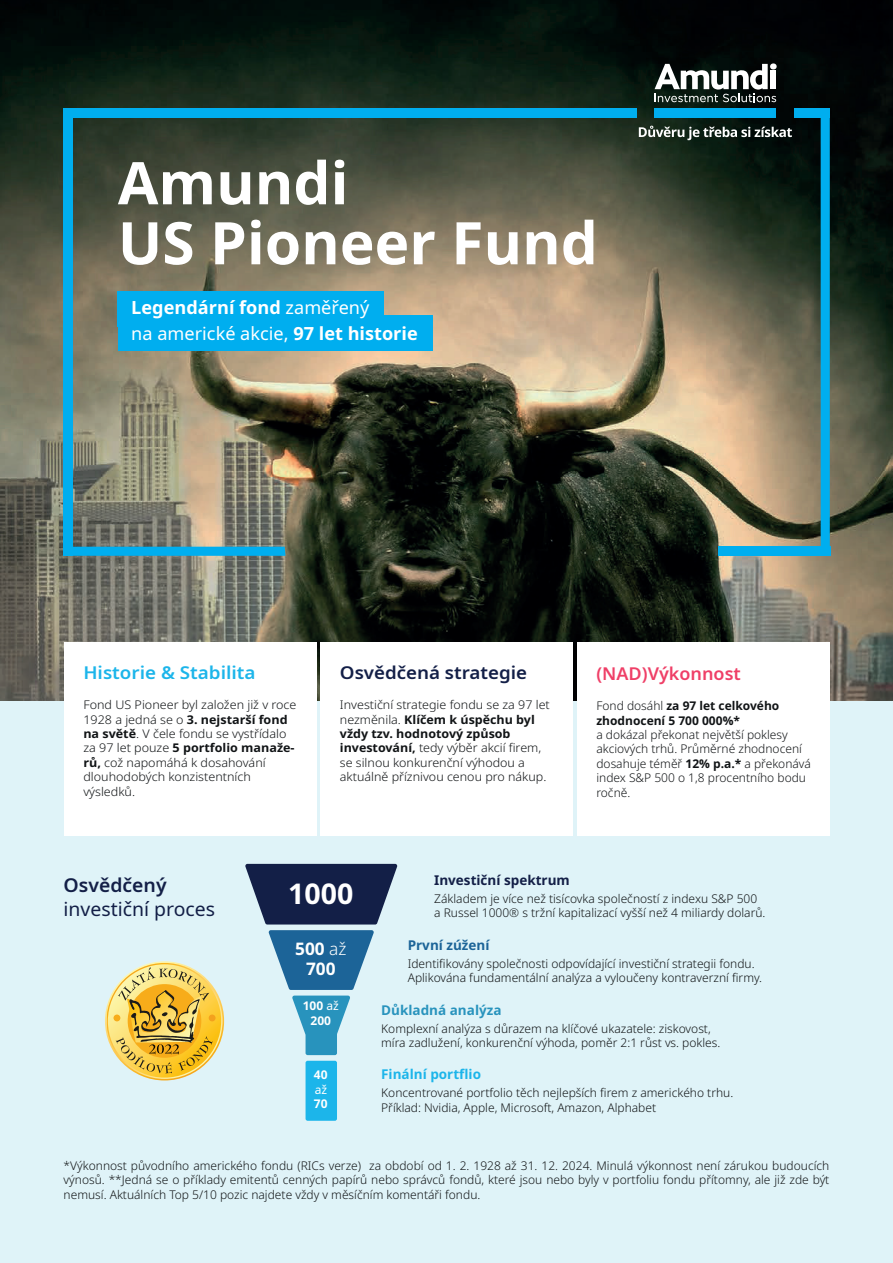
<style>
.page{position:relative;width:893px;height:1263px;background:#fff}
.page>*{position:absolute;margin:0;border:0;box-sizing:border-box;transform-origin:0 0}
.t1{font:700 58.8px/60px "Noto Sans";color:#fff}
.t2{font:700 28.5px "Noto Sans";color:#fff}
.t3{font:19.35px "Noto Sans";color:#131f47}
.t4{font:600 19.35px "Noto Sans";color:#131f47}
.t5{font:700 18.15px/25.5px "Noto Sans";color:#fff}
.t6{font:600 18px "Noto Sans";color:#1cb5ea;scale:1.05 1}
.t7{font:600 18px "Noto Sans";color:#131f47;scale:1.04 1}
.t8{font:600 18px "Noto Sans";color:#ef3f67}
.t9{font:700 17.25px/20.7px "Noto Sans";color:#fff;text-align:center}
.t10{font:700 13.5px "Noto Sans";color:#131f47}
.t11{font:700 13.5px "Noto Sans";color:#2893bd}
.t12{font:700 13.5px "Noto Sans";color:#1cb5ea}
.t13{font:700 13.5px "Noto Sans";color:#1c6498}
.t14{font:300 12px/14.4px "Noto Sans";color:#111416}
.t15{font:300 12px/14.4px "Noto Sans";color:#111416;scale:1.05 1}
.t16{font:300 12px/14.4px "Noto Sans";color:#111416;scale:1.04 1}
.t17{font:700 12px/14.4px "Noto Sans";color:#111416}
.t18{font:700 12px/14.4px "Noto Sans";color:#fff;text-align:center}
.t19{font:12px "Noto Sans";color:#fff}
.s1{font-weight:400}
.s2{font-weight:700}
.s3{font-weight:300}
</style>
<div class="page">
<div style="left:0;top:701px;width:893px;height:562px;background:#dff3f8"></div>
<img style="left:0;top:0;width:893px;height:701px">
<img style="left:105px;top:961px;width:119px;height:119px;border-radius:60px">
<img style="left:107px;top:963px;width:115px;height:116px;border-radius:58px">
<img style="left:108px;top:964px;width:113px;height:113px;border-radius:57px">
<div style="left:114px;top:1014px;width:6px;height:7px;background:#f7ac1a;border-radius:50%"></div>
<div style="left:209px;top:1014px;width:7px;height:7px;background:#f4a11d;border-radius:50%"></div>
<svg style="left:116px;top:967px;width:97px;height:106px;background:#ddb953"></svg>
<div style="left:64px;top:642px;width:253px;height:194px;background:#fff"></div>
<div style="left:320px;top:642px;width:253px;height:194px;background:#fff"></div>
<div style="left:577px;top:642px;width:253px;height:194px;background:#fff"></div>
<div style="left:306px;top:1061px;width:31px;height:60px;background:#1cb5ea;border-radius:2px"></div>
<svg style="left:268px;top:930px;width:106px;height:125px"></svg>
<svg style="left:245px;top:864px;width:153px;height:60px;background:#2e3b5e"></svg>
<div style="left:64px;top:108px;width:35px;height:9px;background:#00aeef"></div>
<svg style="left:73px;top:547px;width:212px;height:9px;background:#02acec"></svg>
<div style="left:718px;top:547px;width:112px;height:9px;background:#00aeef"></div>
<svg style="left:655px;top:64px;width:121px;height:38px"></svg>
<div style="left:655px;top:108px;width:121px;height:9px;background:#00aeef"></div>
<svg style="left:639px;top:126px;width:153px;height:14px"></svg>
<div style="left:64px;top:113px;width:9px;height:443px;background:#00aeef"></div>
<svg style="left:821px;top:113px;width:9px;height:434px;background:#01abea"></svg>
<div style="left:794px;top:108px;width:35px;height:9px;background:#00aeef"></div>
<div style="left:87px;top:108px;width:549px;height:9px;background:#00aeef"></div>
<div style="left:118px;top:291px;width:266px;height:35px;background:#00aeef"></div>
<div style="left:118px;top:316px;width:315px;height:35px;background:#00aeef"></div>
<h1 class="t1" style="left:118px;top:154px;width:482px">Amundi<br>US Pioneer Fund</h1>
<h3 class="t5" style="left:131px;top:295px;width:288px">Legendární fond <span class="s1">zaměřený<br>na americké akcie,</span> 97 let historie</h3>
<h3 class="t6" style="left:83px;top:659px;width:166px">Historie &amp; Stabilita</h3>
<p class="t15" style="left:83px;top:698px;width:204px">Fond US Pioneer byl založen již v roce<br>1928 a jedná se o <span class="s2">3. nejstarší fond na světě</span>. V čele fondu se vystřídalo za 97 let pouze <span class="s2">5 portfolio manaže&shy;rů,</span> což napomáhá k dosahování dlouhodobých konzistentních výsledků.</p>
<h3 class="t7" style="left:340px;top:659px;width:181px">Osvědčená strategie</h3>
<p class="t16" style="left:340px;top:698px;width:203px">Investiční strategie fondu se za 97 let nezměnila. <span class="s2">Klíčem k úspěchu byl vždy tzv. hodnotový způsob investování,</span> tedy výběr akcií firem, se silnou konkurenční výhodou a aktuálně příznivou cenou pro nákup.</p>
<h3 class="t8" style="left:596px;top:660px;width:146px">(NAD)Výkonnost</h3>
<p class="t17" style="left:596px;top:699px;width:184px"><span class="s3">Fond dosáhl</span> za 97 let celkového zhodnocení 5 700 000%*</p>
<p class="t14" style="left:596px;top:728px;width:216px">a dokázal překonat největší poklesy akciových trhů. Průměrné zhodnocení dosahuje téměř <span class="s2">12% p.a.*</span> a překonává index S&amp;P 500 o 1,8 procentního bodu ročně.</p>
<h3 class="t4" style="left:64px;top:871px;width:104px">Osvědčený</h3>
<h3 class="t3" style="left:64px;top:895px;width:153px">investiční proces</h3>
<h2 class="t2" style="left:288px;top:873px;width:67px">1000</h2>
<h3 class="t9" style="left:295px;top:938px;width:53px">500 <span class="s3">až<br></span>700</h3>
<p class="t18" style="left:303px;top:999px;width:38px">100 <span class="s1">až<br></span>200</p>
<p class="t18" style="left:314px;top:1068px;width:15px">40</p>
<p class="t19" style="left:315px;top:1081px;width:14px">až</p>
<p class="t18" style="left:314px;top:1097px;width:15px">70</p>
<p class="t10" style="left:434px;top:870px;width:137px">Investiční spektrum</p>
<p class="t14" style="left:434px;top:891px;width:333px">Základem je více než tisícovka společností z indexu S&amp;P 500 a Russel 1000® s tržní kapitalizací vyšší než 4 miliardy dolarů.</p>
<p class="t13" style="left:408px;top:936px;width:83px">První zúžení</p>
<p class="t14" style="left:408px;top:957px;width:356px">Identifikovány společnosti odpovídající investiční strategii fondu.<br>Aplikována fundamentální analýza a vyloučeny kontraverzní firmy.</p>
<p class="t11" style="left:381px;top:1000px;width:122px">Důkladná analýza</p>
<p class="t14" style="left:381px;top:1021px;width:341px">Komplexní analýza s důrazem na klíčové ukazatele: ziskovost, míra zadlužení, konkurenční výhoda, poměr 2:1 růst vs. pokles.</p>
<p class="t12" style="left:381px;top:1065px;width:101px">Finální portflio</p>
<p class="t14" style="left:381px;top:1086px;width:354px">Koncentrované portfolio těch nejlepších firem z amerického trhu.<br>Příklad: Nvidia, Apple, Microsoft, Amazon, Alphabet</p>
<p class="t14" style="left:64px;top:1158px;width:767px;text-align:justify">*Výkonnost původního amerického fondu (RICs verze) za období od 1. 2. 1928 až 31. 12. 2024. Minulá výkonnost není zárukou budoucích výnosů. **Jedná se o příklady emitentů cenných papírů nebo správců fondů, které jsou nebo byly v portfoliu fondu přítomny, ale již zde být nemusí. Aktuálních Top 5/10 pozic najdete vždy v měsíčním komentáři fondu.</p>
</div>
